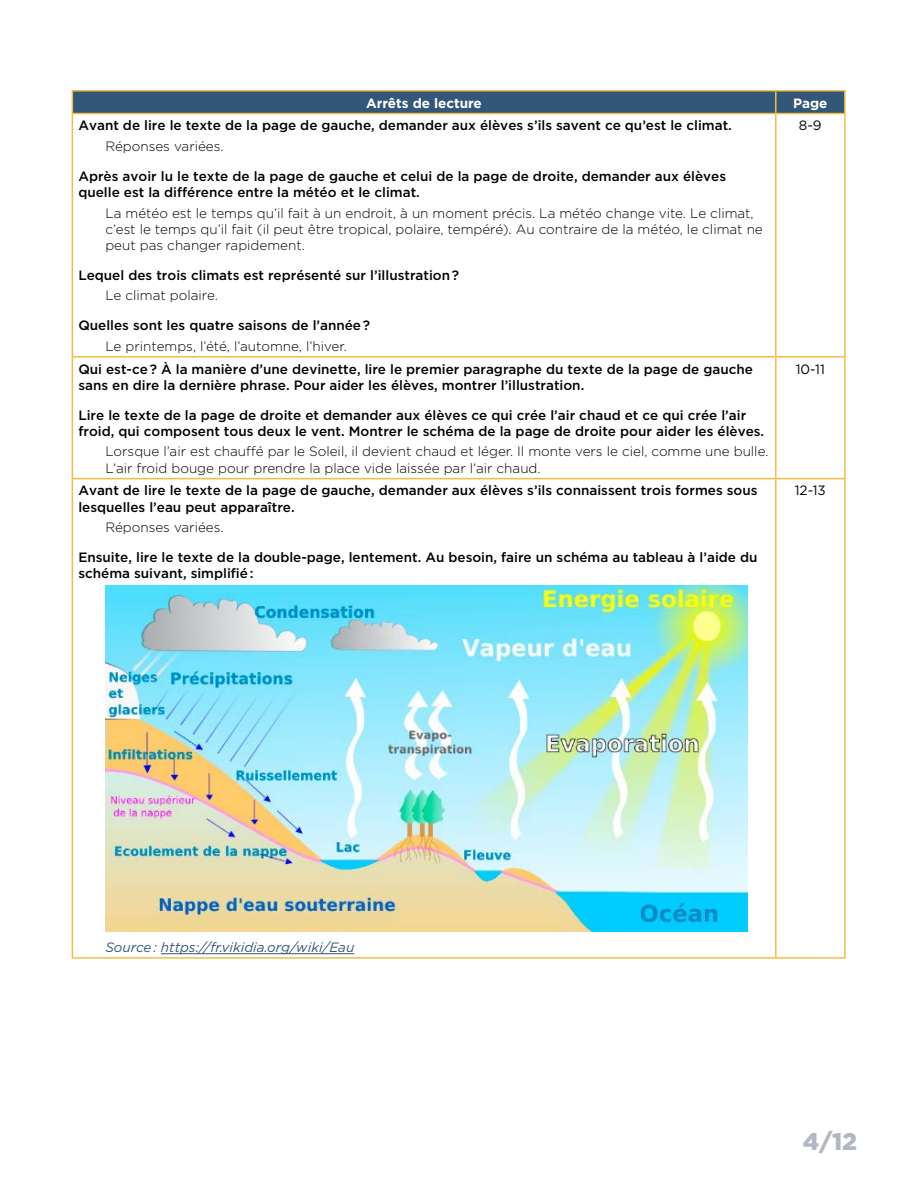
<style>
.page{position:relative;width:918px;height:1188px;background:#fff}
.page>*{position:absolute;margin:0;border:0;box-sizing:border-box;transform-origin:0 0}
.t1{font:900 24px "Gotham";color:#b3b6c5}
.t2{font:500 13.5px/16.2px "Gotham";color:#000}
.t3{font:300 13.5px/16.2px "Gotham";color:#000}
.t4{font:italic 13.5px "Gotham";color:#335778}
.t5{font:700 13.5px "Gotham";color:#fff}
.t6{font:13.5px "Gotham";color:#000}
</style>
<div class="page">
<div style="left:72px;top:92px;width:772px;height:21px;background:#335778"></div>
<hr style="left:72px;top:90px;width:704px;height:2px;background:#f2bd45">
<hr style="left:72px;top:113px;width:704px;height:1px;background:#f2bd45">
<hr style="left:775px;top:91px;width:2px;height:22px;background:#f2bd45">
<hr style="left:776px;top:90px;width:70px;height:2px;background:#f2bd45">
<hr style="left:844px;top:91px;width:2px;height:22px;background:#f2bd45">
<hr style="left:776px;top:113px;width:70px;height:1px;background:#f2bd45">
<hr style="left:72px;top:114px;width:1px;height:242px;background:#f2bd45">
<hr style="left:775px;top:114px;width:2px;height:242px;background:#f2bd45">
<hr style="left:844px;top:114px;width:2px;height:242px;background:#f2bd45">
<hr style="left:72px;top:358px;width:1px;height:120px;background:#f2bd45">
<hr style="left:72px;top:356px;width:704px;height:2px;background:#f2bd45">
<hr style="left:775px;top:358px;width:2px;height:120px;background:#f2bd45">
<hr style="left:776px;top:356px;width:70px;height:2px;background:#f2bd45">
<hr style="left:844px;top:358px;width:2px;height:120px;background:#f2bd45">
<hr style="left:72px;top:479px;width:1px;height:478px;background:#f2bd45">
<hr style="left:72px;top:478px;width:704px;height:1px;background:#f2bd45">
<hr style="left:775px;top:479px;width:2px;height:478px;background:#f2bd45">
<hr style="left:776px;top:478px;width:70px;height:1px;background:#f2bd45">
<hr style="left:844px;top:479px;width:2px;height:478px;background:#f2bd45">
<hr style="left:72px;top:957px;width:704px;height:2px;background:#f2bd45">
<hr style="left:776px;top:957px;width:70px;height:2px;background:#f2bd45">
<hr style="left:161px;top:953px;width:193px;height:1px;background:#335778">
<img style="left:105px;top:585px;width:642px;height:346px">
<p class="t5" style="left:366px;top:94px;width:117px">Arrêts de lecture</p>
<p class="t5" style="left:793px;top:94px;width:36px">Page</p>
<p class="t2" style="left:78px;top:117px;width:655px">Avant de lire le texte de la page de gauche, demander aux élèves s’ils savent ce qu’est le climat.</p>
<p class="t3" style="left:105px;top:138px;width:120px">Réponses variées.</p>
<p class="t2" style="left:78px;top:168px;width:649px">Après avoir lu le texte de la page de gauche et celui de la page de droite, demander aux élèves quelle est la différence entre la météo et le climat.</p>
<p class="t3" style="left:105px;top:204px;width:659px">La météo est le temps qu’il fait à un endroit, à un moment précis. La météo change vite. Le climat, c’est le temps qu’il fait (il peut être tropical, polaire, tempéré). Au contraire de la météo, le climat ne peut pas changer rapidement.</p>
<p class="t2" style="left:78px;top:267px;width:382px">Lequel des trois climats est représenté sur l’illustration ?</p>
<p class="t3" style="left:105px;top:287px;width:114px">Le climat polaire.</p>
<p class="t2" style="left:78px;top:317px;width:293px">Quelles sont les quatre saisons de l’année ?</p>
<p class="t3" style="left:105px;top:338px;width:243px">Le printemps, l’été, l’automne, l’hiver.</p>
<p class="t6" style="left:799px;top:117px;width:24px">8-9</p>
<p class="t2" style="left:78px;top:361px;width:676px">Qui est-ce ? À la manière d’une devinette, lire le premier paragraphe du texte de la page de gauche sans en dire la dernière phrase. Pour aider les élèves, montrer l’illustration.</p>
<p class="t2" style="left:78px;top:406px;width:687px">Lire le texte de la page de droite et demander aux élèves ce qui crée l’air chaud et ce qui crée l’air froid, qui composent tous deux le vent. Montrer le schéma de la page de droite pour aider les élèves.</p>
<p class="t3" style="left:105px;top:443px;width:665px">Lorsque l’air est chauffé par le Soleil, il devient chaud et léger. Il monte vers le ciel, comme une bulle.<br>L’air froid bouge pour prendre la place vide laissée par l’air chaud.</p>
<p class="t2" style="left:78px;top:482px;width:681px">Avant de lire le texte de la page de gauche, demander aux élèves s’ils connaissent trois formes sous lesquelles l’eau peut apparaître.</p>
<p class="t3" style="left:105px;top:519px;width:120px">Réponses variées.</p>
<p class="t2" style="left:78px;top:549px;width:681px">Ensuite, lire le texte de la double-page, lentement. Au besoin, faire un schéma au tableau à l’aide du schéma suivant, simplifié :</p>
<p class="t6" style="left:796px;top:360px;width:31px">10-11</p>
<p class="t6" style="left:795px;top:482px;width:33px">12-13</p>
<p class="t4" style="left:105px;top:939px;width:250px">Source : https://fr.vikidia.org/wiki/Eau</p>
<h1 class="t1" style="left:803px;top:1125px;width:56px">4/12</h1>
</div>
